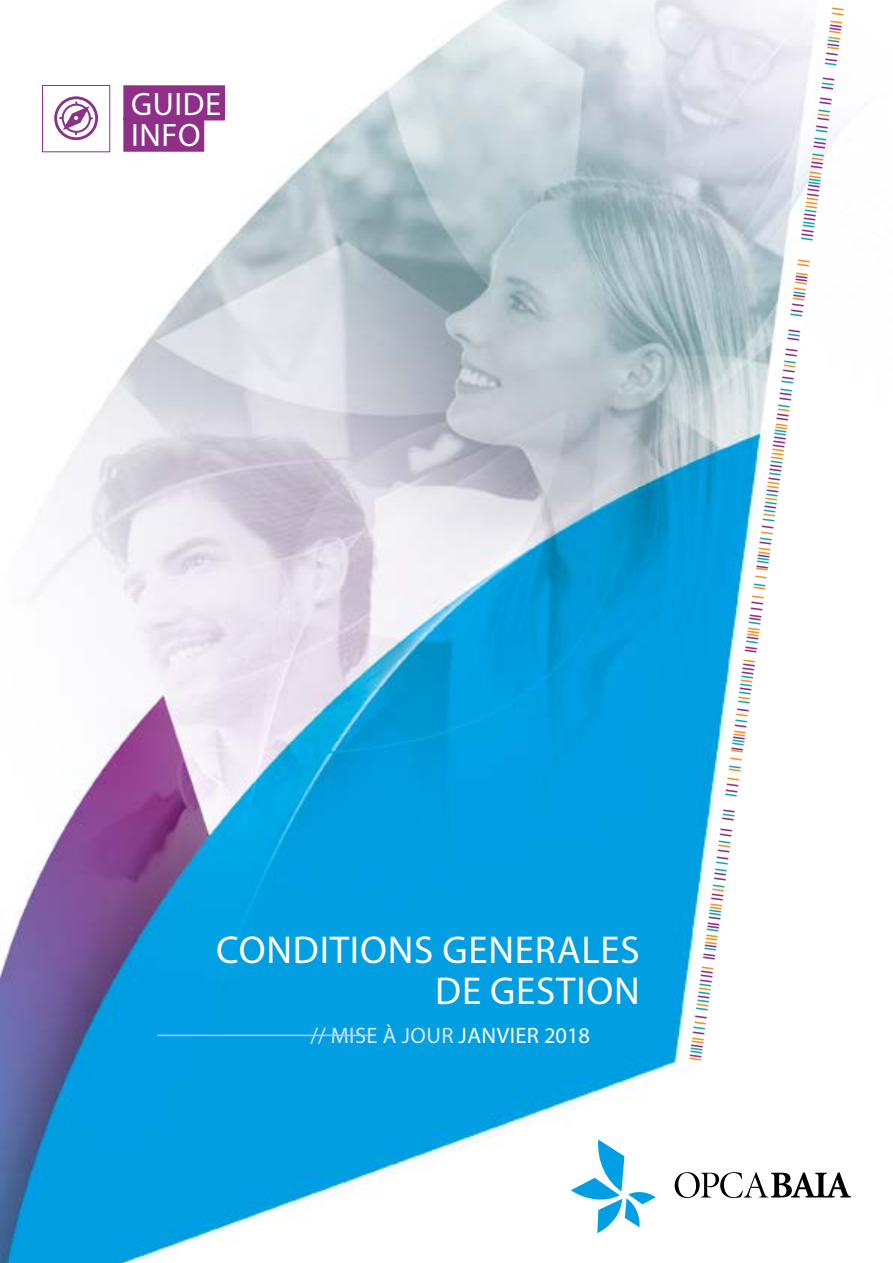
<style>
.page{position:relative;width:893px;height:1263px;background:#fff}
.page>*{position:absolute;margin:0;border:0;box-sizing:border-box;transform-origin:0 0}
.t1{font:39px/41.4px "Myriad Pro";letter-spacing:.02em;color:#fff;text-align:right}
.t2{font:32.55px/31.2px "Myriad Pro";letter-spacing:.02em;color:#fff}
.t3{font:22.35px "Myriad Pro";letter-spacing:.02em;color:#d6e6f7}
.t4{font:16.05px "Arial Unicode MS";color:#8e2f88}
.s1{color:#fff}
.s2{color:#f39325}
.s3{color:#12a9b4}
</style>
<div class="page">
<img style="left:0;top:0;width:851px;height:1263px">
<svg style="left:675px;top:1172px;width:175px;height:26px"></svg>
<svg style="left:571px;top:1139px;width:85px;height:94px"></svg>
<hr style="left:157px;top:1035px;width:212px;height:1px;background:#a8cced">
<div style="left:123px;top:85px;width:102px;height:35px;background:#8e2f88"></div>
<div style="left:123px;top:117px;width:81px;height:35px;background:#8e2f88"></div>
<div style="left:42px;top:85px;width:68px;height:67px;border:1px solid #8e2f88"></div>
<svg style="left:54px;top:96px;width:44px;height:44px"></svg>
<h2 class="t2" style="left:131px;top:88px;width:92px">GUIDE<br>INFO</h2>
<h1 class="t1" style="left:216px;top:928px;width:425px">CONDITIONS GENERALES<br>DE GESTION</h1>
<h3 class="t3" style="left:310px;top:1021px;width:281px">// MISE À JOUR <span class="s1">JANVIER 2018</span></h3>
<p class="t4" style="left:681px;top:1059px;width:1065px;rotate:-82deg"><span class="s2">I</span>I<span class="s3">II</span>I<span class="s2">II</span>I<span class="s3">I</span><span class="s2">I</span>I <span class="s3">I</span><span class="s2">I</span><span class="s3">I</span>I<span class="s3">I</span><span class="s2">I</span><span class="s3">I</span>III<span class="s2">I</span> II <span class="s3">I</span>I<span class="s2">III</span><span class="s3">I</span>II I<span class="s3">II</span><span class="s2">II</span> II<span class="s2">I</span><span class="s3">I</span> II<span class="s3">I I</span>I I<span class="s2">I</span><span class="s3">I</span> II I<span class="s3">I</span>I <span class="s3">I</span>I I <span class="s2">I I</span><span class="s3">I</span> <span class="s2">I I</span>I<span class="s3">II</span>I<span class="s2">II</span>I<span class="s3">I</span><span class="s2">I</span>I <span class="s3">I</span><span class="s2">I</span><span class="s3">I</span>I<span class="s3">I</span><span class="s2">I</span><span class="s3">I</span>III<span class="s2">I</span> II <span class="s3">I</span>I<span class="s2">III</span><span class="s3">I</span>II I I <span class="s2">I I</span><span class="s3">I</span> <span class="s2">I I</span>I<span class="s3">II</span>I<span class="s2">II</span>I<span class="s3">I</span><span class="s2">I</span>I <span class="s3">I</span><span class="s2">I</span><span class="s3">I</span>I<span class="s3">I</span><span class="s2">I</span><span class="s3">I</span>I<span class="s2">II</span>I<span class="s3">I</span>II<span class="s3">I</span><span class="s2">III</span>III<span class="s3">II</span><span class="s2">II</span> II<span class="s2">I</span><span class="s3">I</span> II<span class="s3">I I</span>I I<span class="s2">I</span><span class="s3">I</span> II I<span class="s3">I</span>I <span class="s3">I</span>I I <span class="s2">I</span>I<span class="s3">I</span><span class="s2">I I</span>II<span class="s2">I II</span> <span class="s3">I</span>II<span class="s3">II</span>II<span class="s3">I</span><span class="s2">III</span>III<span class="s3">II</span><span class="s2">II</span> II<span class="s2">I</span><span class="s3">I</span> II<span class="s3">I I</span>I I<span class="s2">I</span><span class="s3">I</span> II I<span class="s3">I</span>I <span class="s3">I</span>I I <span class="s2">I</span>I<span class="s3">I</span><span class="s2">I I</span>II<span class="s2">I II</span></p>
</div>
